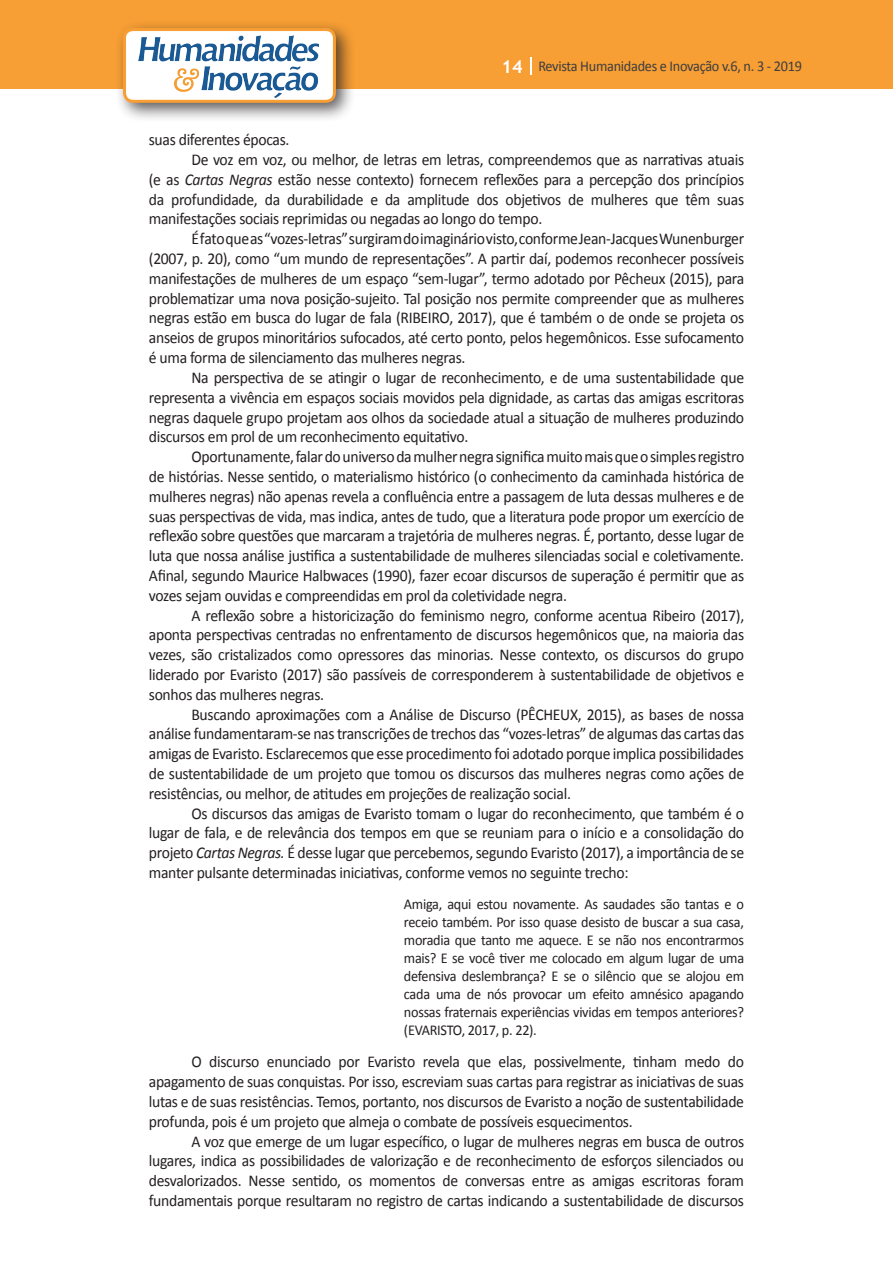
<style>
.page{position:relative;width:893px;height:1263px;background:#fff}
.page>*{position:absolute;margin:0;border:0;box-sizing:border-box;transform-origin:0 0}
.t1{font:16.5px/19.8px "Calibri";letter-spacing:-.02em;color:#231f20;text-align:justify;scale:.95 1}
.t2{font:15px/18px "Calibri";letter-spacing:-.02em;color:#231f20;text-align:justify;scale:.95 1}
.t3{font:15px "Calibri";letter-spacing:-.02em;color:#3e3e3f;scale:.95 1}
.s1{font-family:"Trebuchet MS";font-weight:700;font-size:18px;color:#fff}
.s2{font-style:italic}
</style>
<div class="page">
<div style="left:0;top:0;width:893px;height:88px;background:#f79e34"></div>
<svg style="left:530px;top:57px;width:2px;height:18px"></svg>
<div style="left:115px;top:20px;width:241px;height:103px;background:#231f20;opacity:.75"></div>
<div style="left:125px;top:30px;width:209px;height:71px;background:#fff;border-radius:9px"></div>
<img style="left:138px;top:35px;width:181px;height:62px">
<div style="left:123px;top:28px;width:213px;height:75px;border:3px solid #f79e34;border-radius:9px"></div>
<p class="t3" style="left:501px;top:57px;width:318px"><span class="s1">14</span> Revista Humanidades e Inovação v.6, n. 3 - 2019</p>
<p class="t1" style="left:149px;top:130px;width:150px">suas diferentes épocas.</p>
<p class="t1" style="left:191px;top:150px;width:583px">De voz em voz, ou melhor, de letras em letras, compreendemos que as narrativas atuais</p>
<p class="t1" style="left:149px;top:170px;width:628px">(e as <span class="s2">Cartas Negras</span> estão nesse contexto) fornecem reflexões para a percepção dos princípios</p>
<p class="t1" style="left:149px;top:189px;width:628px">da profundidade, da durabilidade e da amplitude dos objetivos de mulheres que têm suas</p>
<p class="t1" style="left:149px;top:209px;width:416px">manifestações sociais reprimidas ou negadas ao longo do tempo.</p>
<p class="t1" style="left:191px;top:229px;width:583px">Éfatoqueas“vozes-letras”surgiramdoimagináriovisto,conformeJean-JacquesWunenburger</p>
<p class="t1" style="left:149px;top:249px;width:628px">(2007, p. 20), como “um mundo de representações”. A partir daí, podemos reconhecer possíveis</p>
<p class="t1" style="left:149px;top:269px;width:628px">manifestações de mulheres de um espaço “sem-lugar”, termo adotado por Pêcheux (2015), para</p>
<p class="t1" style="left:149px;top:288px;width:628px">problematizar uma nova posição-sujeito. Tal posição nos permite compreender que as mulheres</p>
<p class="t1" style="left:149px;top:308px;width:628px">negras estão em busca do lugar de fala (RIBEIRO, 2017), que é também o de onde se projeta os</p>
<p class="t1" style="left:149px;top:328px;width:628px">anseios de grupos minoritários sufocados, até certo ponto, pelos hegemônicos. Esse sufocamento</p>
<p class="t1" style="left:149px;top:348px;width:335px">é uma forma de silenciamento das mulheres negras.</p>
<p class="t1" style="left:191px;top:368px;width:583px">Na perspectiva de se atingir o lugar de reconhecimento, e de uma sustentabilidade que</p>
<p class="t1" style="left:149px;top:387px;width:628px">representa a vivência em espaços sociais movidos pela dignidade, as cartas das amigas escritoras</p>
<p class="t1" style="left:149px;top:407px;width:628px">negras daquele grupo projetam aos olhos da sociedade atual a situação de mulheres produzindo</p>
<p class="t1" style="left:149px;top:427px;width:338px">discursos em prol de um reconhecimento equitativo.</p>
<p class="t1" style="left:191px;top:447px;width:583px">Oportunamente,falardouniversodamulhernegrasignificamuitomaisqueosimplesregistro</p>
<p class="t1" style="left:149px;top:467px;width:628px">de histórias. Nesse sentido, o materialismo histórico (o conhecimento da caminhada histórica de</p>
<p class="t1" style="left:149px;top:486px;width:628px">mulheres negras) não apenas revela a confluência entre a passagem de luta dessas mulheres e de</p>
<p class="t1" style="left:149px;top:506px;width:628px">suas perspectivas de vida, mas indica, antes de tudo, que a literatura pode propor um exercício de</p>
<p class="t1" style="left:149px;top:526px;width:628px">reflexão sobre questões que marcaram a trajetória de mulheres negras. É, portanto, desse lugar de</p>
<p class="t1" style="left:149px;top:546px;width:628px">luta que nossa análise justifica a sustentabilidade de mulheres silenciadas social e coletivamente.</p>
<p class="t1" style="left:149px;top:566px;width:628px">Afinal, segundo Maurice Halbwaces (1990), fazer ecoar discursos de superação é permitir que as</p>
<p class="t1" style="left:149px;top:585px;width:442px">vozes sejam ouvidas e compreendidas em prol da coletividade negra.</p>
<p class="t1" style="left:191px;top:605px;width:583px">A reflexão sobre a historicização do feminismo negro, conforme acentua Ribeiro (2017),</p>
<p class="t1" style="left:149px;top:625px;width:628px">aponta perspectivas centradas no enfrentamento de discursos hegemônicos que, na maioria das</p>
<p class="t1" style="left:149px;top:645px;width:628px">vezes, são cristalizados como opressores das minorias. Nesse contexto, os discursos do grupo</p>
<p class="t1" style="left:149px;top:665px;width:628px">liderado por Evaristo (2017) são passíveis de corresponderem à sustentabilidade de objetivos e</p>
<p class="t1" style="left:149px;top:684px;width:186px">sonhos das mulheres negras.</p>
<p class="t1" style="left:191px;top:704px;width:583px">Buscando aproximações com a Análise de Discurso (PÊCHEUX, 2015), as bases de nossa</p>
<p class="t1" style="left:149px;top:724px;width:628px">análise fundamentaram-se nas transcrições de trechos das “vozes-letras” de algumas das cartas das</p>
<p class="t1" style="left:149px;top:744px;width:628px">amigas de Evaristo. Esclarecemos que esse procedimento foi adotado porque implica possibilidades</p>
<p class="t1" style="left:149px;top:764px;width:628px">de sustentabilidade de um projeto que tomou os discursos das mulheres negras como ações de</p>
<p class="t1" style="left:149px;top:783px;width:446px">resistências, ou melhor, de atitudes em projeções de realização social.</p>
<p class="t1" style="left:191px;top:803px;width:583px">Os discursos das amigas de Evaristo tomam o lugar do reconhecimento, que também é o</p>
<p class="t1" style="left:149px;top:823px;width:628px">lugar de fala, e de relevância dos tempos em que se reuniam para o início e a consolidação do</p>
<p class="t1" style="left:149px;top:843px;width:628px">projeto <span class="s2">Cartas Negras.</span> É desse lugar que percebemos, segundo Evaristo (2017), a importância de se</p>
<p class="t1" style="left:149px;top:863px;width:507px">manter pulsante determinadas iniciativas, conforme vemos no seguinte trecho:</p>
<p class="t2" style="left:404px;top:895px;width:360px">Amiga, aqui estou novamente. As saudades são tantas e o receio também. Por isso quase desisto de buscar a sua casa, moradia que tanto me aquece. E se não nos encontrarmos mais? E se você tiver me colocado em algum lugar de uma defensiva deslembrança? E se o silêncio que se alojou em cada uma de nós provocar um efeito amnésico apagando nossas fraternais experiências vividas em tempos anteriores? (EVARISTO, 2017, p. 22).</p>
<p class="t1" style="left:149px;top:1052px;width:628px;text-indent:43px">O discurso enunciado por Evaristo revela que elas, possivelmente, tinham medo do apagamento de suas conquistas. Por isso, escreviam suas cartas para registrar as iniciativas de suas lutas e de suas resistências. Temos, portanto, nos discursos de Evaristo a noção de sustentabilidade profunda, pois é um projeto que almeja o combate de possíveis esquecimentos.</p>
<p class="t1" style="left:149px;top:1131px;width:628px;text-indent:43px">A voz que emerge de um lugar específico, o lugar de mulheres negras em busca de outros lugares, indica as possibilidades de valorização e de reconhecimento de esforços silenciados ou desvalorizados. Nesse sentido, os momentos de conversas entre as amigas escritoras foram fundamentais porque resultaram no registro de cartas indicando a sustentabilidade de discursos</p>
</div>
